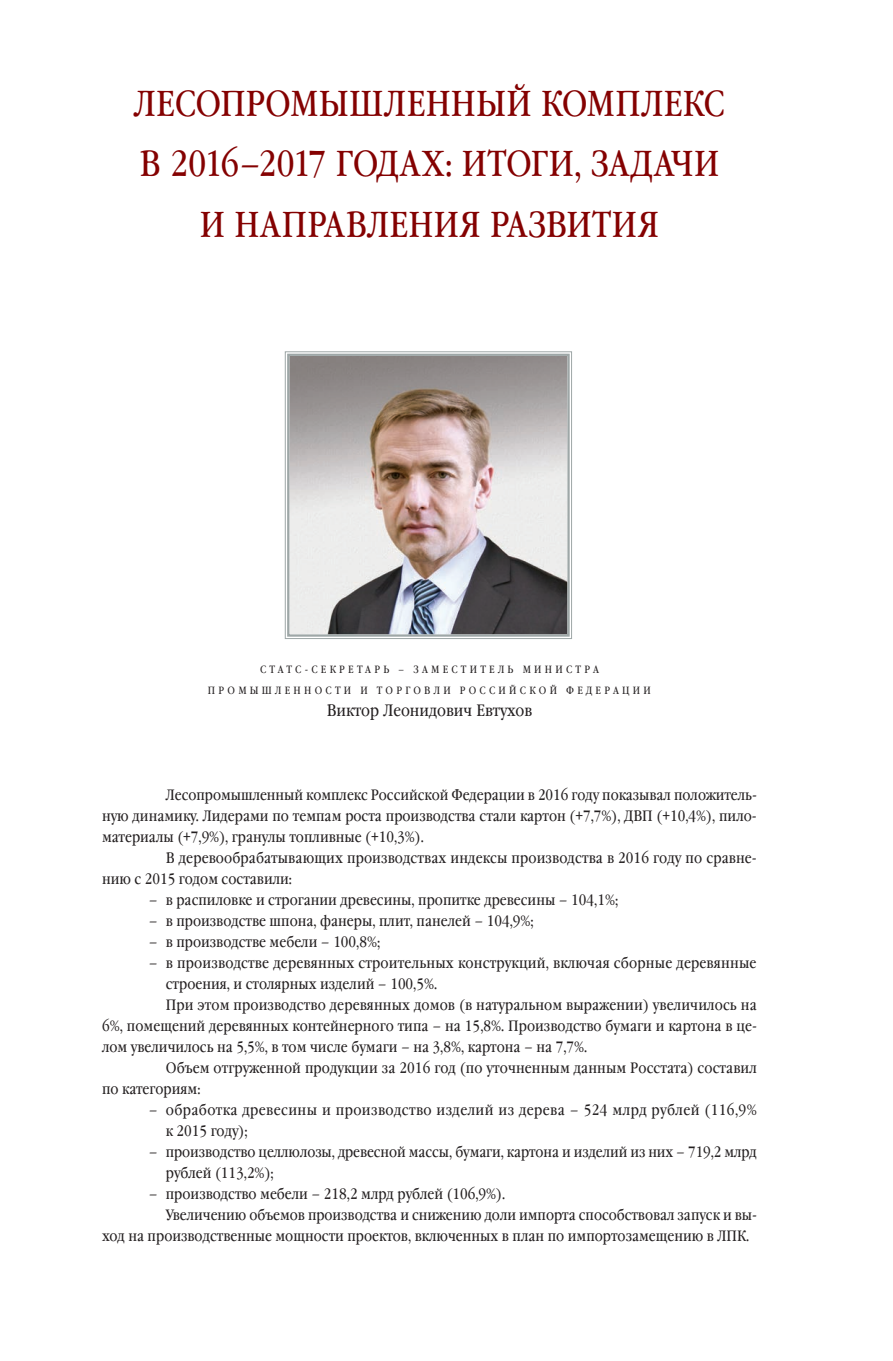
<style>
.page{position:relative;width:893px;height:1361px;background:#fff}
.page>*{position:absolute;margin:0;border:0;box-sizing:border-box;transform-origin:0 0}
.t1{font:36px/60px "Garamond Narrow Book FS";letter-spacing:.045em;color:#840101;text-align:center}
.t2{font:16.5px "Garamond Narrow Book FS";color:#231f20}
.t3{font:15px/21px "Garamond Narrow Book FS";color:#231f20}
.t4{font:15px/21px "Garamond Narrow Book FS";letter-spacing:.025em;color:#231f20}
.t5{font:10.5px/21px "Garamond Narrow Book FS";letter-spacing:.35em;color:#231f20}
.t6{font:10.5px "Garamond Narrow Book FS";letter-spacing:.405em;color:#231f20}
</style>
<div class="page">
<img style="left:285px;top:351px;width:287px;height:288px">
<div style="left:287px;top:354px;width:283px;height:283px;border:2px solid #9ea7a7"></div>
<h1 class="t1" style="left:134px;top:74px;width:592px">Лесопромышленный комплекс в 2016–2017 годах: итоги, задачи и направления развития</h1>
<p class="t5" style="left:208px;top:659px;width:392px;text-indent:52px">статс-секретарь – заместитель Мин истра про мышленно</p>
<p class="t6" style="left:326px;top:683px;width:138px">сти и торговли Ро</p>
<p class="t5" style="left:480px;top:680px;width:138px">ссийско й Федерац</p>
<p class="t5" style="left:633px;top:680px;width:19px">и и</p>
<p class="t2" style="left:327px;top:700px;width:207px">Виктор Леонидович Евтухов</p>
<p class="t3" style="left:102px;top:784px;width:656px;text-indent:64px">Лесопромышленный комплекс Российской Федерации в 2016 году показывал положитель&shy;ную динамику. Лидерами по темпам роста производства стали картон (+7,7%), ДВП</p>
<p class="t3" style="left:657px;top:805px;width:102px">(+10,4%), пило-</p>
<p class="t3" style="left:102px;top:826px;width:323px">материалы (+7,9%), гранулы топливные (+10,3%).</p>
<p class="t3" style="left:166px;top:847px;width:593px">В деревообрабатывающих производствах индексы производства в 2016 году по сравне-</p>
<p class="t3" style="left:102px;top:868px;width:191px">нию с 2015 годом составили:</p>
<p class="t3" style="left:149px;top:889px;width:471px">– в распиловке и строгании древесины, пропитке древесины – 104,1%;</p>
<p class="t3" style="left:149px;top:910px;width:386px">– в производстве шпона, фанеры, плит, панелей – 104,9%;</p>
<p class="t3" style="left:149px;top:931px;width:233px">– в производстве мебели – 100,8%;</p>
<p class="t3" style="left:149px;top:952px;width:609px">– в производстве деревянных строительных конструкций, включая сборные деревянные</p>
<p class="t3" style="left:166px;top:973px;width:273px">строения, и столярных изделий – 100,5%.</p>
<p class="t3" style="left:166px;top:994px;width:592px">При этом производство деревянных домов (в натуральном выражении) увеличилось на</p>
<p class="t3" style="left:102px;top:1015px;width:656px">6%, помещений деревянных контейнерного типа – на 15,8%. Производство бумаги и картона в це-</p>
<p class="t3" style="left:102px;top:1036px;width:487px">лом увеличилось на 5,5%, в том числе бумаги – на 3,8%, картона – на 7,7%.</p>
<p class="t3" style="left:166px;top:1057px;width:593px">Объем отгруженной продукции за 2016 год (по уточненным данным Росстата) составил</p>
<p class="t3" style="left:102px;top:1078px;width:100px">по категориям:</p>
<p class="t4" style="left:166px;top:1099px;width:592px;text-indent:-17px">– обработка древесины и производство изделий из дерева – 524 млрд рублей (116,9% к 2015 году);</p>
<p class="t3" style="left:166px;top:1141px;width:593px;text-indent:-17px">– производство целлюлозы, древесной массы, бумаги, картона и изделий из них – 719,2 млрд рублей (113,2%);</p>
<p class="t3" style="left:149px;top:1183px;width:358px">– производство мебели – 218,2 млрд рублей (106,9%).</p>
<p class="t3" style="left:166px;top:1204px;width:593px">Увеличению объемов производства и снижению доли импорта способствовал запуск и вы-</p>
<p class="t3" style="left:102px;top:1225px;width:622px">ход на производственные мощности проектов, включенных в план по импортозамещению в ЛПК</p>
<p class="t3" style="left:746px;top:1225px;width:5px">.</p>
</div>
